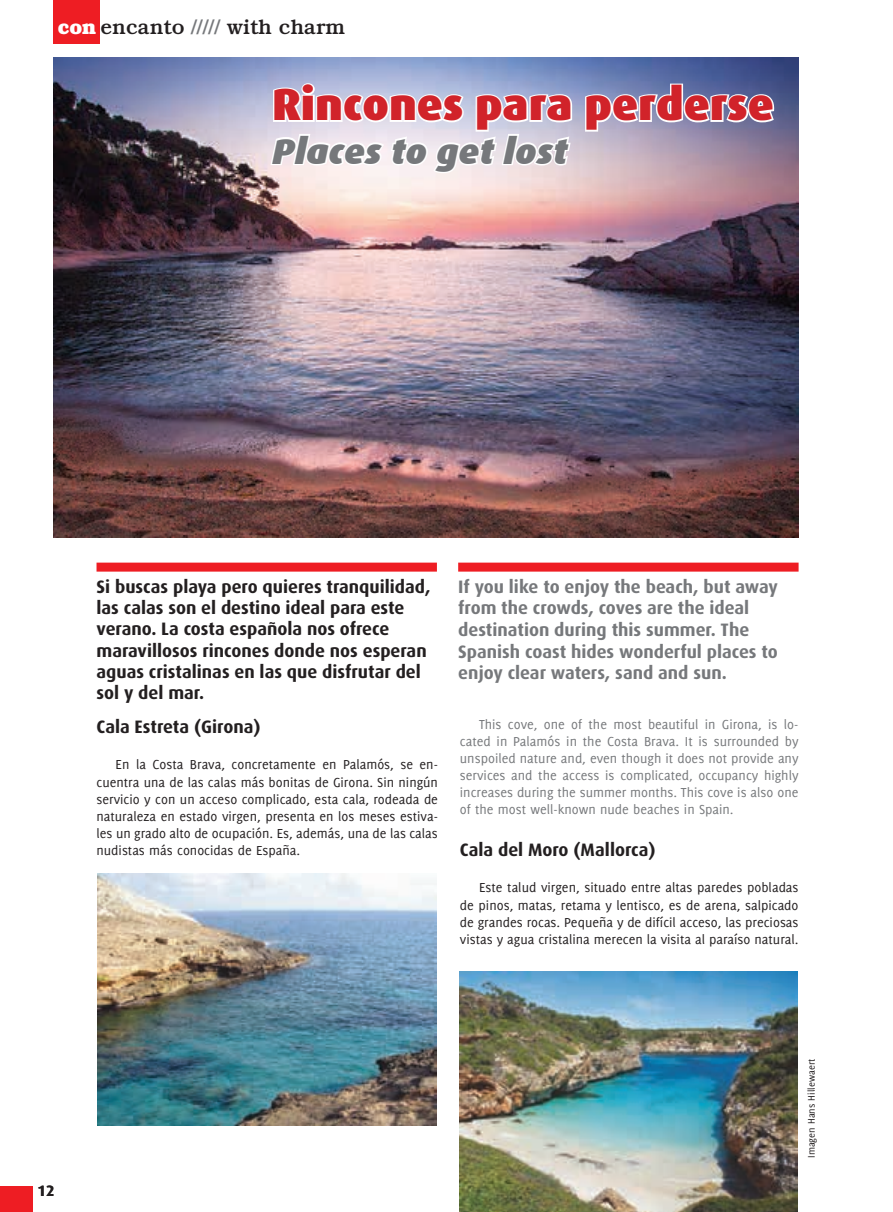
<style>
.page{position:relative;width:893px;height:1212px;background:#fff}
.page>*{position:absolute;margin:0;border:0;box-sizing:border-box;transform-origin:0 0}
.t1{font:900 45px "Dax";color:#d1232a}
.t2{font:italic 900 36px "Dax";color:#76787b}
.t3{font:500 21px "Bookman Std";color:#231f20}
.t4{font:700 18px/21.3px "Dax";color:#231f20}
.t5{font:700 18px/21.6px "Dax";color:#76787b}
.t6{font:700 15px "Dax";color:#231f20}
.t7{font:14.25px/17.1px "Delicious";color:#231f20;text-align:justify}
.t8{font:14.25px/17.1px "Delicious";color:#76787b;text-align:justify}
.t9{font:10.5px "Delicious";color:#231f20}
.s1{font-weight:700;color:#fff}
.s2{color:#76787b}
</style>
<div class="page">
<img style="left:53px;top:57px;width:745px;height:480px">
<svg style="left:584px;top:82px;width:192px;height:51px"></svg>
<svg style="left:269px;top:82px;width:306px;height:93px"></svg>
<div style="left:97px;top:563px;width:340px;height:9px;background:#ee1d23"></div>
<div style="left:458px;top:563px;width:341px;height:9px;background:#ee1d23"></div>
<img style="left:98px;top:873px;width:338px;height:252px">
<img style="left:459px;top:971px;width:339px;height:241px">
<div style="left:53px;top:0;width:47px;height:43px;background:#ee1d23"></div>
<div style="left:0;top:1186px;width:33px;height:26px;background:#ee1d23"></div>
<h3 class="t3" style="left:58px;top:15px;width:289px"><span class="s1">con</span> encanto <span class="s2">/////</span> with charm</h3>
<h1 class="t1" style="left:272px;top:79px;width:503px">Rincones para perderse</h1>
<h2 class="t2" style="left:272px;top:130px;width:297px">Places to get lost</h2>
<p class="t4" style="left:97px;top:576px;width:336px">Si buscas playa pero quieres tranquilidad, las calas son el destino ideal para este verano. La costa española nos ofrece maravillosos rincones donde nos esperan aguas cristalinas en las que disfrutar del sol y del mar.</p>
<p class="t5" style="left:458px;top:576px;width:321px">If you like to enjoy the beach, but away from the crowds, coves are the ideal destination during this summer. The Spanish coast hides wonderful places to enjoy clear waters, sand and sun.</p>
<p class="t4" style="left:97px;top:716px;width:166px">Cala Estreta (Girona)</p>
<p class="t7" style="left:97px;top:756px;width:343px;text-indent:19px">En la Costa Brava, concretamente en Palamós, se en&shy;cuentra una de las calas más bonitas de Girona. Sin ningún servicio y con un acceso complicado, esta cala, rodeada de naturaleza en estado virgen, presenta en los meses estiva&shy;les un grado alto de ocupación. Es, además, una de las calas nudistas más conocidas de España.</p>
<p class="t8" style="left:460px;top:715px;width:340px;text-indent:19px">This cove, one of the most beautiful in Girona, is lo&shy;cated in Palamós in the Costa Brava. It is surrounded by unspoiled nature and, even though it does not provide any services and the access is complicated, occupancy highly increases during the summer months. This cove is also one of the most well-known nude beaches in Spain.</p>
<p class="t4" style="left:460px;top:839px;width:197px">Cala del Moro (Mallorca)</p>
<p class="t7" style="left:460px;top:879px;width:340px;text-indent:19px">Este talud virgen, situado entre altas paredes pobladas de pinos, matas, retama y lentisco, es de arena, salpicado de grandes rocas. Pequeña y de difícil acceso, las preciosas vistas y agua cristalina merecen la visita al paraíso natural.</p>
<p class="t6" style="left:38px;top:1182px;width:18px">12</p>
<p class="t9" style="left:805px;top:1158px;width:101px;rotate:-90deg">Imagen Hans Hillewaert</p>
</div>
